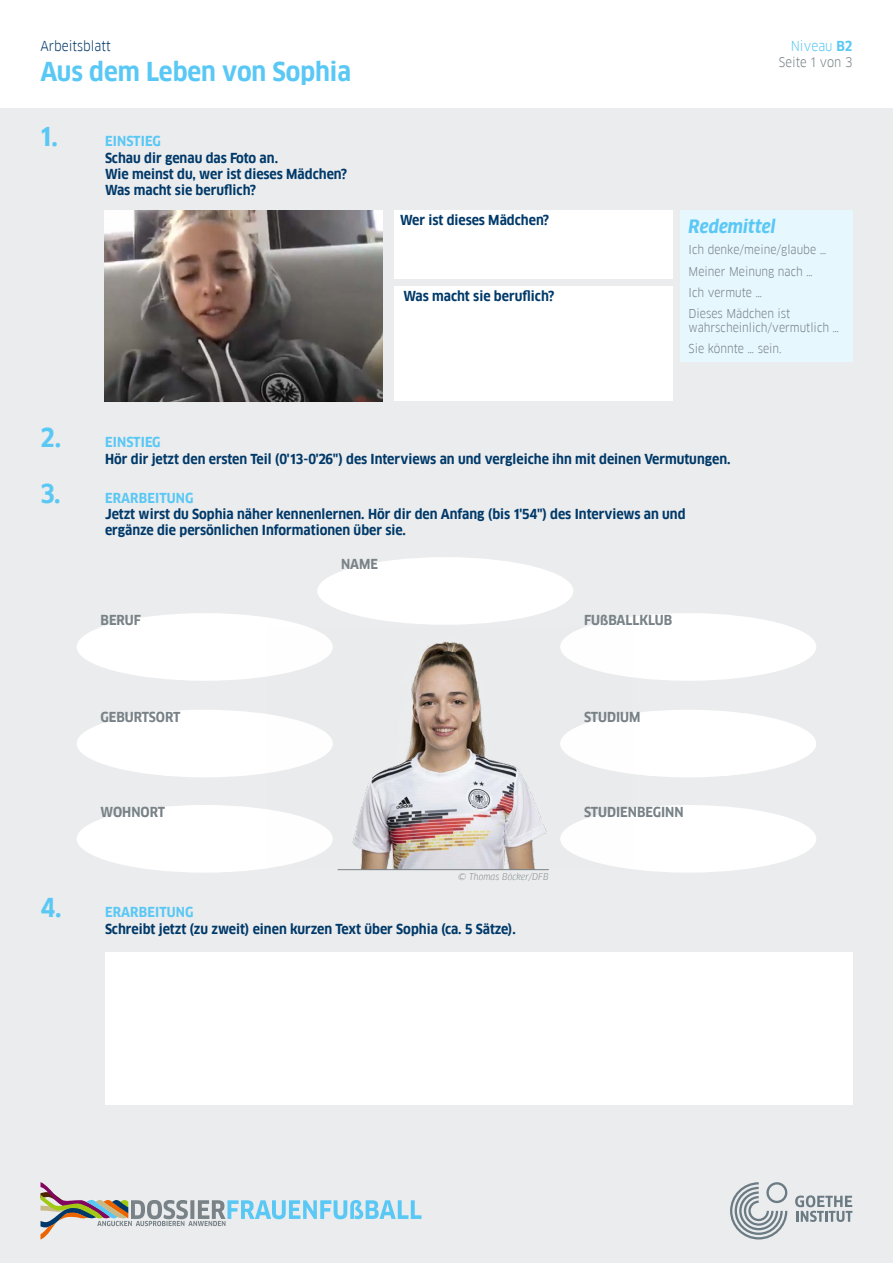
<style>
.page{position:relative;width:893px;height:1263px;background:#fff}
.page>*{position:absolute;margin:0;border:0;box-sizing:border-box;transform-origin:0 0}
.t1{font:700 25.5px "Goethe FF Clan";color:#5ac8f5}
.t2{font:italic 700 18px "Goethe FF Clan";color:#5ac8f5}
.t3{font:700 13.5px/16.2px "Goethe FF Clan";color:#003969}
.t4{font:700 13.5px "Goethe FF Clan";color:#788287}
.t5{font:13.5px "Goethe FF Clan";color:#003969}
.t6{font:13.5px "Goethe FF Clan";color:#5ac8f5}
.t7{font:12.9px "Goethe FF Clan";color:#788287}
.t8{font:12px/21.1px "Goethe FF Clan";color:#788287}
.t9{font:italic 9px "Goethe FF Clan";color:#788287}
.s1{font-size:25.5px;color:#5ac8f5}
.s2{color:#5ac8f5}
.s3{font-weight:700}
</style>
<div class="page">
<div style="left:0;top:108px;width:893px;height:1155px;background:#ebeced"></div>
<svg style="left:730px;top:1182px;width:57px;height:57px"></svg>
<svg style="left:795px;top:1195px;width:57px;height:27px"></svg>
<svg style="left:40px;top:1182px;width:382px;height:57px"></svg>
<div style="left:317px;top:557px;width:256px;height:68px;background:#fff;border-radius:50%"></div>
<div style="left:77px;top:613px;width:256px;height:68px;background:#fff;border-radius:50%"></div>
<div style="left:560px;top:613px;width:256px;height:68px;background:#fff;border-radius:50%"></div>
<div style="left:77px;top:710px;width:256px;height:67px;background:#fff;border-radius:50%"></div>
<div style="left:560px;top:710px;width:256px;height:67px;background:#fff;border-radius:50%"></div>
<div style="left:77px;top:805px;width:256px;height:68px;background:#fff;border-radius:50%"></div>
<div style="left:560px;top:805px;width:256px;height:68px;background:#fff;border-radius:50%"></div>
<img style="left:105px;top:211px;width:278px;height:190px">
<div style="left:680px;top:211px;width:172px;height:151px;background:#e6f7fd"></div>
<div style="left:394px;top:211px;width:278px;height:68px;background:#fff"></div>
<div style="left:394px;top:286px;width:278px;height:115px;background:#fff"></div>
<div style="left:105px;top:952px;width:747px;height:153px;background:#fff"></div>
<img style="left:267px;top:627px;width:365px;height:243px">
<hr style="left:338px;top:869px;width:211px;height:1px;background:#788287">
<p class="t5" style="left:40px;top:38px;width:72px">Arbeitsblatt</p>
<h1 class="t1" style="left:40px;top:57px;width:312px">Aus dem Leben von Sophia</h1>
<p class="t3" style="left:105px;top:133px;width:244px;text-indent:-65px"><span class="s1">1.</span> <span class="s2">EINSTIEG<br></span>Schau dir genau das Foto an.<br>Wie meinst du, wer ist dieses Mädchen?<br>Was macht sie beruflich?</p>
<p class="t3" style="left:400px;top:212px;width:151px">Wer ist dieses Mädchen?</p>
<p class="t3" style="left:403px;top:288px;width:152px">Was macht sie beruflich?</p>
<p class="t6" style="left:791px;top:38px;width:63px">Niveau <span class="s3">B2</span></p>
<p class="t7" style="left:779px;top:54px;width:75px">Seite 1 von 3</p>
<h2 class="t2" style="left:689px;top:216px;width:88px">Redemittel</h2>
<p class="t8" style="left:689px;top:239px;width:139px">Ich denke/meine/glaube …<br>Meiner Meinung nach …<br>Ich vermute …<br>Dieses Mädchen ist</p>
<p class="t8" style="left:689px;top:317px;width:152px">wahrscheinlich/vermutlich …<br>Sie könnte … sein.</p>
<p class="t3" style="left:105px;top:434px;width:627px;text-indent:-64px"><span class="s1">2.</span> <span class="s2">EINSTIEG<br></span>Hör dir jetzt den ersten Teil (0'13-0'26") des Interviews an und vergleiche ihn mit deinen Vermutungen.</p>
<p class="t3" style="left:105px;top:490px;width:582px;text-indent:-65px"><span class="s1">3.</span> <span class="s2">ERARBEITUNG<br></span>Jetzt wirst du Sophia näher kennenlernen. Hör dir den Anfang (bis 1'54") des Interviews an und ergänze die persönlichen Informationen über sie.</p>
<p class="t4" style="left:341px;top:556px;width:39px">NAME</p>
<p class="t4" style="left:101px;top:612px;width:42px">BERUF</p>
<p class="t4" style="left:584px;top:612px;width:90px">FUßBALLKLUB</p>
<p class="t4" style="left:101px;top:709px;width:82px">GEBURTSORT</p>
<p class="t4" style="left:584px;top:709px;width:58px">STUDIUM</p>
<p class="t4" style="left:101px;top:804px;width:66px">WOHNORT</p>
<p class="t4" style="left:584px;top:804px;width:101px">STUDIENBEGINN</p>
<p class="t9" style="left:458px;top:871px;width:92px">© Thomas Böcker/DFB</p>
<p class="t3" style="left:105px;top:904px;width:412px;text-indent:-64px"><span class="s1">4.</span> <span class="s2">ERARBEITUNG<br></span>Schreibt jetzt (zu zweit) einen kurzen Text über Sophia (ca. 5 Sätze).</p>
</div>
